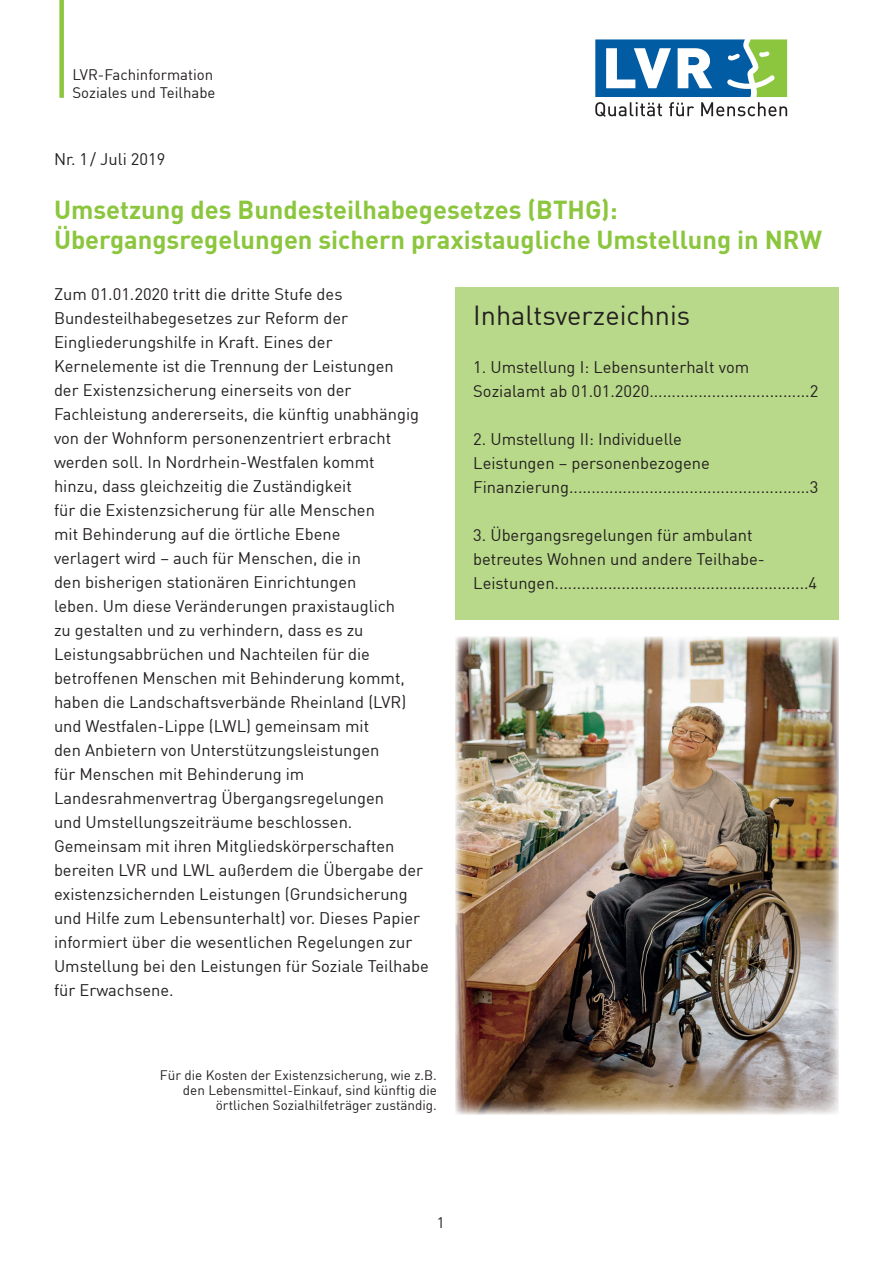
<style>
.page{position:relative;width:893px;height:1263px;background:#fff}
.page>*{position:absolute;margin:0;border:0;box-sizing:border-box;transform-origin:0 0}
.t1{font:27px "DIN";color:#231f20}
.t2{font:700 25.5px/30px "DIN";color:#8bc63e}
.t3{font:16.5px/24px "DIN";color:#231f20}
.t4{font:15px/18px "DIN";color:#231f20}
.t5{font:13.5px/15px "DIN";color:#231f20;text-align:right}
</style>
<div class="page">
<svg style="left:595px;top:39px;width:192px;height:78px"></svg>
<div style="left:59px;top:0;width:5px;height:98px;background:#8bc63e"></div>
<div style="left:455px;top:287px;width:384px;height:332px;background:#b8d989"></div>
<img style="left:455px;top:637px;width:384px;height:477px">
<p class="t4" style="left:72px;top:65px;width:145px">LVR-Fachinformation<br>Soziales und Teilhabe</p>
<p class="t3" style="left:54px;top:147px;width:113px">Nr. 1/ Juli 2019</p>
<h2 class="t2" style="left:54px;top:194px;width:770px">Umsetzung des Bundesteilhabegesetzes (BTHG):<br>Übergangsregelungen sichern praxistaugliche Umstellung in NRW</h2>
<p class="t3" style="left:54px;top:282px;width:376px">Zum 01.01.2020 tritt die dritte Stufe des Bundesteilhabegesetzes zur Reform der Eingliederungshilfe in Kraft. Eines der Kernelemente ist die Trennung der Leistungen<br>der Existenzsicherung einerseits von der Fachleistung andererseits, die künftig unabhängig von der Wohnform personenzentriert erbracht werden soll. In Nordrhein-Westfalen kommt<br>hinzu, dass gleichzeitig die Zuständigkeit<br>für die Existenzsicherung für alle Menschen<br>mit Behinderung auf die örtliche Ebene<br>verlagert wird – auch für Menschen, die in<br>den bisherigen stationären Einrichtungen<br>leben. Um diese Veränderungen praxistauglich<br>zu gestalten und zu verhindern, dass es zu Leistungsabbrüchen und Nachteilen für die betroffenen Menschen mit Behinderung kommt, haben die Landschaftsverbände Rheinland (LVR) und Westfalen-Lippe (LWL) gemeinsam mit<br>den Anbietern von Unterstützungsleistungen<br>für Menschen mit Behinderung im Landesrahmenvertrag Übergangsregelungen<br>und Umstellungszeiträume beschlossen.<br>Gemeinsam mit ihren Mitgliedskörperschaften bereiten LVR und LWL außerdem die Übergabe der existenzsichernden Leistungen (Grundsicherung und Hilfe zum Lebensunterhalt) vor. Dieses Papier informiert über die wesentlichen Regelungen zur Umstellung bei den Leistungen für Soziale Teilhabe für Erwachsene.</p>
<p class="t5" style="left:160px;top:1067px;width:278px">Für die Kosten der Existenzsicherung, wie z.B. den Lebensmittel-Einkauf, sind künftig die örtlichen Sozialhilfeträger zuständig.</p>
<h1 class="t1" style="left:473px;top:298px;width:219px">Inhaltsverzeichnis</h1>
<p class="t3" style="left:473px;top:355px;width:347px">1. Umstellung I: Lebensunterhalt vom<br>Sozialamt ab 01.01.2020....................................2</p>
<p class="t3" style="left:473px;top:427px;width:347px">2. Umstellung II: Individuelle<br>Leistungen – personenbezogene<br>Finanzierung......................................................3</p>
<p class="t3" style="left:473px;top:523px;width:345px">3. Übergangsregelungen für ambulant betreutes Wohnen und andere Teilhabe-<br>Leistungen.........................................................4</p>
<p class="t4" style="left:437px;top:1213px;width:9px">1</p>
</div>
